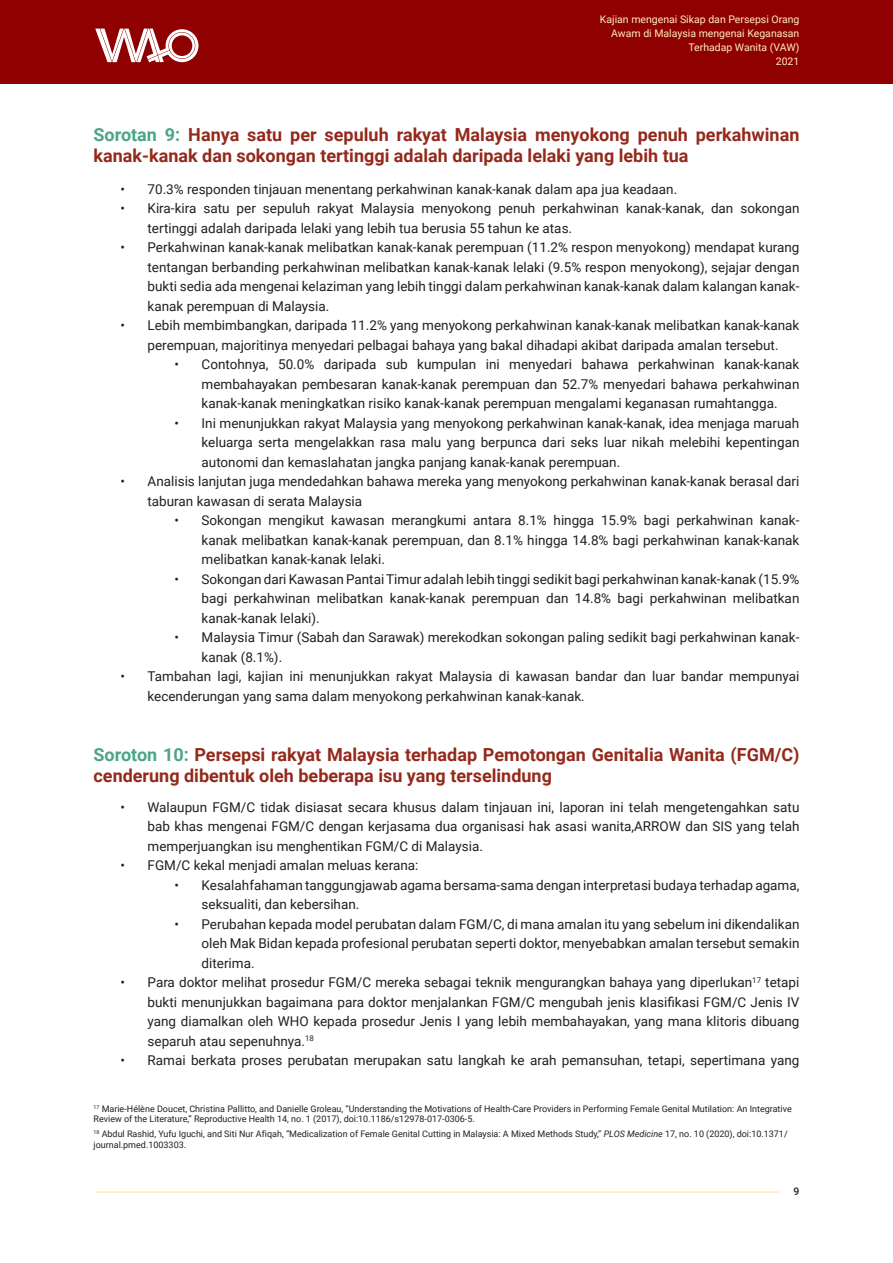
<style>
.page{position:relative;width:893px;height:1263px;background:#fff}
.page>*{position:absolute;margin:0;border:0;box-sizing:border-box;transform-origin:0 0}
.t1{font:700 18px/21px "Roboto";color:#94291b}
.t2{font:13.5px/19.5px "Roboto";color:#231f20;text-align:justify}
.t3{font:10.5px/14.1px "Roboto";color:#ffedba;text-align:right}
.t4{font:500 10.5px "Roboto";color:#231f20}
.Footnote{font:9px/10.8px "Roboto";color:#231f20}
.s1{color:#4ca58b}
.s2{font-style:italic}
</style>
<div class="page">
<hr style="left:95px;top:1191px;width:685px;height:2px;background:#ffedba">
<div style="left:0;top:0;width:893px;height:84px;background:#8f0000"></div>
<svg style="left:95px;top:29px;width:103px;height:33px"></svg>
<p class="t3" style="left:600px;top:12px;width:201px">Kajian mengenai Sikap dan Persepsi Orang<br>Awam di Malaysia mengenai Keganasan<br>Terhadap Wanita (VAW)<br>2021</p>
<p class="t1" style="left:94px;top:123px;width:707px"><span class="s1">Sorotan 9:</span> Hanya satu per sepuluh rakyat Malaysia menyokong penuh perkahwinan kanak-kanak dan sokongan tertinggi adalah daripada lelaki yang lebih tua</p>
<p class="t2" style="left:121px;top:179px;width:558px">• 70.3% responden tinjauan menentang perkahwinan kanak-kanak dalam apa jua keadaan.</p>
<p class="t2" style="left:148px;top:198px;width:653px;text-indent:-27px">• Kira-kira satu per sepuluh rakyat Malaysia menyokong penuh perkahwinan kanak-kanak, dan sokongan tertinggi adalah daripada lelaki yang lebih tua berusia 55 tahun ke atas.</p>
<p class="t2" style="left:148px;top:237px;width:653px;text-indent:-27px">• Perkahwinan kanak-kanak melibatkan kanak-kanak perempuan (11.2% respon menyokong) mendapat kurang tentangan berbanding perkahwinan melibatkan kanak-kanak lelaki (9.5% respon menyokong), sejajar dengan bukti sedia ada mengenai kelaziman yang lebih tinggi dalam perkahwinan kanak-kanak dalam kalangan kanak&shy;kanak perempuan di Malaysia.</p>
<p class="t2" style="left:121px;top:315px;width:680px;text-align:center">• Lebih membimbangkan, daripada 11.2% yang menyokong perkahwinan kanak-kanak melibatkan kanak-kanak perempuan, majoritinya menyedari pelbagai bahaya yang bakal dihadapi akibat daripada amalan tersebut.</p>
<p class="t2" style="left:202px;top:354px;width:599px;text-indent:-27px">• Contohnya, 50.0% daripada sub kumpulan ini menyedari bahawa perkahwinan kanak-kanak membahayakan pembesaran kanak-kanak perempuan dan 52.7% menyedari bahawa perkahwinan kanak-kanak meningkatkan risiko kanak-kanak perempuan mengalami keganasan rumahtangga.</p>
<p class="t2" style="left:202px;top:413px;width:599px;text-indent:-27px">• Ini menunjukkan rakyat Malaysia yang menyokong perkahwinan kanak-kanak, idea menjaga maruah keluarga serta mengelakkan rasa malu yang berpunca dari seks luar nikah melebihi kepentingan autonomi dan kemaslahatan jangka panjang kanak-kanak perempuan.</p>
<p class="t2" style="left:148px;top:471px;width:653px;text-indent:-27px">• Analisis lanjutan juga mendedahkan bahawa mereka yang menyokong perkahwinan kanak-kanak berasal dari taburan kawasan di serata Malaysia</p>
<p class="t2" style="left:202px;top:510px;width:599px;text-indent:-27px">• Sokongan mengikut kawasan merangkumi antara 8.1% hingga 15.9% bagi perkahwinan kanak&shy;kanak melibatkan kanak-kanak perempuan, dan 8.1% hingga 14.8% bagi perkahwinan kanak-kanak melibatkan kanak-kanak lelaki.</p>
<p class="t2" style="left:202px;top:569px;width:599px;text-indent:-27px">• Sokongan dari Kawasan Pantai Timur adalah lebih tinggi sedikit bagi perkahwinan kanak-kanak (15.9% bagi perkahwinan melibatkan kanak-kanak perempuan dan 14.8% bagi perkahwinan melibatkan kanak-kanak lelaki).</p>
<p class="t2" style="left:202px;top:627px;width:599px;text-indent:-27px">• Malaysia Timur (Sabah dan Sarawak) merekodkan sokongan paling sedikit bagi perkahwinan kanak&shy;kanak (8.1%).</p>
<p class="t2" style="left:148px;top:666px;width:653px;text-indent:-27px">• Tambahan lagi, kajian ini menunjukkan rakyat Malaysia di kawasan bandar dan luar bandar mempunyai kecenderungan yang sama dalam menyokong perkahwinan kanak-kanak.</p>
<p class="t1" style="left:94px;top:743px;width:707px"><span class="s1">Soroton 10:</span> Persepsi rakyat Malaysia terhadap Pemotongan Genitalia Wanita (FGM/C) cenderung dibentuk oleh beberapa isu yang terselindung</p>
<p class="t2" style="left:148px;top:797px;width:653px;text-indent:-27px">• Walaupun FGM/C tidak disiasat secara khusus dalam tinjauan ini, laporan ini telah mengetengahkan satu bab khas mengenai FGM/C dengan kerjasama dua organisasi hak asasi wanita,ARROW dan SIS yang telah memperjuangkan isu menghentikan FGM/C di Malaysia.</p>
<p class="t2" style="left:121px;top:855px;width:299px">• FGM/C kekal menjadi amalan meluas kerana:</p>
<p class="t2" style="left:202px;top:875px;width:599px;text-indent:-27px">• Kesalahfahaman tanggungjawab agama bersama-sama dengan interpretasi budaya terhadap agama, seksualiti, dan kebersihan.</p>
<p class="t2" style="left:202px;top:914px;width:599px;text-indent:-27px">• Perubahan kepada model perubatan dalam FGM/C, di mana amalan itu yang sebelum ini dikendalikan oleh Mak Bidan kepada profesional perubatan seperti doktor, menyebabkan amalan tersebut semakin diterima.</p>
<p class="t2" style="left:148px;top:972px;width:653px;text-indent:-27px">• Para doktor melihat prosedur FGM/C mereka sebagai teknik mengurangkan bahaya yang diperlukan<sup>17</sup> tetapi bukti menunjukkan bagaimana para doktor menjalankan FGM/C mengubah jenis klasifikasi FGM/C Jenis IV yang diamalkan oleh WHO kepada prosedur Jenis I yang lebih membahayakan, yang mana klitoris dibuang separuh atau sepenuhnya.<sup>18</sup></p>
<p class="t2" style="left:121px;top:1050px;width:680px">• Ramai berkata proses perubatan merupakan satu langkah ke arah pemansuhan, tetapi, sepertimana yang</p>
<p class="Footnote" style="left:94px;top:1102px;width:700px"><sup>17</sup> Marie-Hélène Doucet, Christina Pallitto, and Danielle Groleau, “Understanding the Motivations of Health-Care Providers in Performing Female Genital Mutilation: An Integrative<br>Review of the Literature,” Reproductive Health 14, no. 1 (2017), doi:10.1186/s12978-017-0306-5.</p>
<p class="Footnote" style="left:94px;top:1128px;width:696px"><sup>18</sup> Abdul Rashid, Yufu Iguchi, and Siti Nur Afiqah, “Medicalization of Female Genital Cutting in Malaysia: A Mixed Methods Study,” <span class="s2">PLOS Medicine</span> 17, no. 10 (2020), doi:10.1371/ journal.pmed.1003303.</p>
<p class="t4" style="left:793px;top:1184px;width:7px">9</p>
</div>
